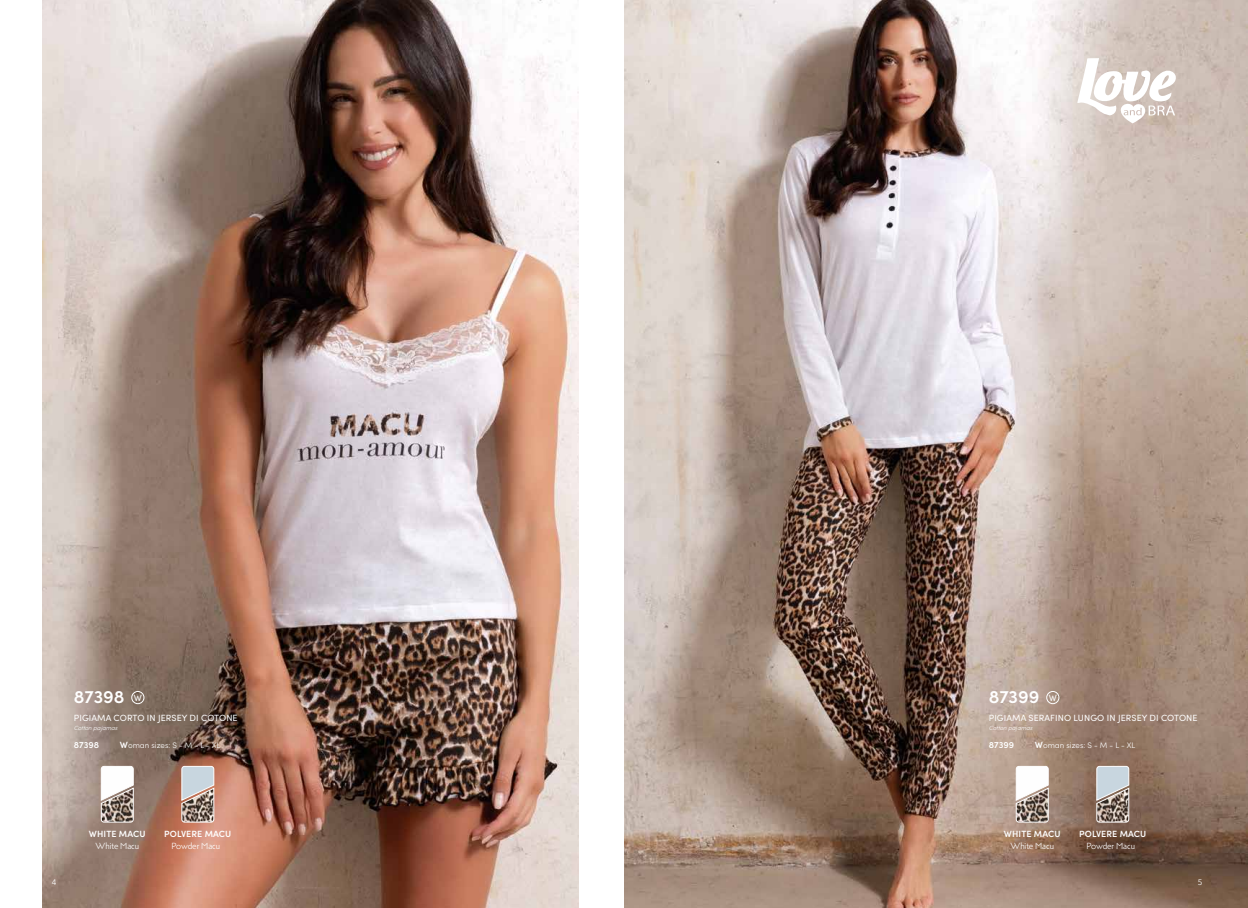
<style>
.page{position:relative;width:1248px;height:908px;background:#fff}
.page>*{position:absolute;margin:0;border:0;box-sizing:border-box;transform-origin:0 0}
.t1{font:600 18px "Sofia Pro";color:#fff}
.t2{font:9px "Sofia Pro";letter-spacing:.01em;color:#fff}
.t3{font:600 9px "Sofia Pro";letter-spacing:.01em;color:#fff}
.t4{font:300 9px "Mendl Sans Dusk";color:#fff}
.t5{font:300 8px "Sofia Pro";color:#fff}
.t6{font:8px "Avenir Next";color:#fff}
.t7{font:italic 300 6px "Sofia Pro";color:#fff}
.s1{font-weight:600;font-size:9px}
</style>
<div class="page">
<img style="left:43px;top:0;width:535px;height:907px">
<img style="left:624px;top:0;width:623px;height:907px">
<div style="left:132px;top:691px;width:12px;height:12px;border:1px solid #fff;border-radius:50%"></div>
<svg style="left:181px;top:765px;width:33px;height:57px;background:#b1acaa"></svg>
<svg style="left:101px;top:765px;width:33px;height:57px"></svg>
<div style="left:1046px;top:691px;width:12px;height:12px;border:1px solid #fff;border-radius:50%"></div>
<svg style="left:1096px;top:765px;width:32px;height:57px;background:#adaba9"></svg>
<svg style="left:1015px;top:765px;width:33px;height:57px"></svg>
<svg style="left:1077px;top:58px;width:101px;height:65px"></svg>
<h1 class="t1" style="left:74px;top:682px;width:52px">87398</h1>
<p class="t2" style="left:74px;top:710px;width:165px">PIGIAMA CORTO IN JERSEY DI COTONE</p>
<p class="t7" style="left:74px;top:723px;width:47px">Cottonpajamas</p>
<p class="t3" style="left:74px;top:737px;width:27px">87398</p>
<p class="t5" style="left:120px;top:738px;width:102px"><span class="s1">W</span>oman sizes: S - M - L - XL</p>
<p class="t2" style="left:134px;top:691px;width:10px">W</p>
<h1 class="t1" style="left:988px;top:682px;width:52px">87399</h1>
<p class="t2" style="left:988px;top:710px;width:210px">PIGIAMA SERAFINO LUNGO IN JERSEY DI COTONE</p>
<p class="t7" style="left:988px;top:723px;width:47px">Cottonpajamas</p>
<p class="t3" style="left:988px;top:737px;width:27px">87399</p>
<p class="t5" style="left:1034px;top:738px;width:102px"><span class="s1">W</span>oman sizes: S - M - L - XL</p>
<p class="t2" style="left:1048px;top:691px;width:10px">W</p>
<p class="t3" style="left:89px;top:827px;width:58px">WHITE MACU</p>
<p class="t4" style="left:95px;top:839px;width:45px">White Macu</p>
<p class="t3" style="left:164px;top:827px;width:69px">POLVERE MACU</p>
<p class="t4" style="left:171px;top:839px;width:50px">Powder Macu</p>
<p class="t3" style="left:1003px;top:827px;width:58px">WHITE MACU</p>
<p class="t4" style="left:1010px;top:839px;width:45px">White Macu</p>
<p class="t3" style="left:1079px;top:827px;width:69px">POLVERE MACU</p>
<p class="t4" style="left:1086px;top:839px;width:50px">Powder Macu</p>
<p class="t6" style="left:52px;top:874px;width:6px">4</p>
<p class="t6" style="left:1197px;top:874px;width:6px">5</p>
</div>
